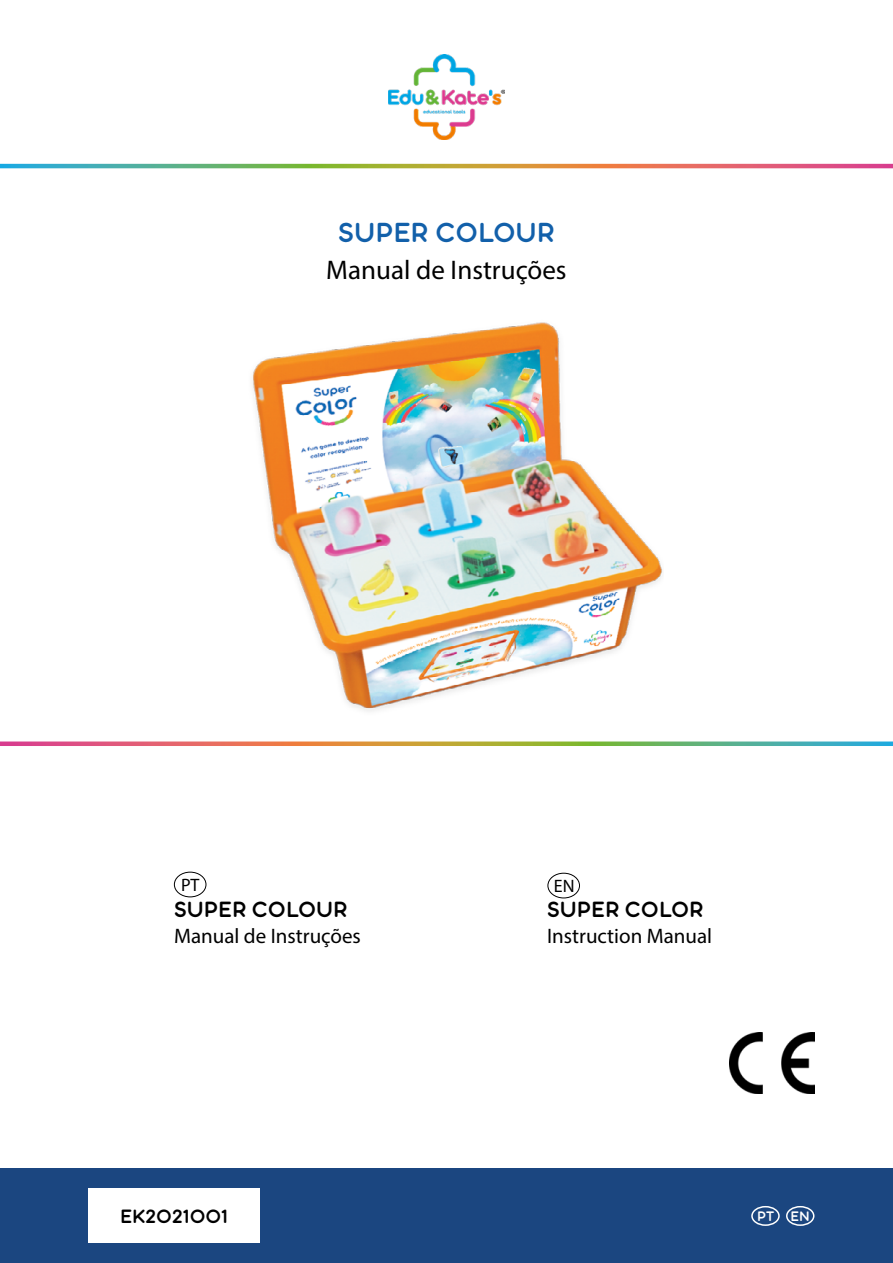
<style>
.page{position:relative;width:893px;height:1263px;background:#fff}
.page>*{position:absolute;margin:0;border:0;box-sizing:border-box;transform-origin:0 0}
.t1{font:600 30px "Aristotelica Text";color:#1260aa}
.t2{font:27px "Myriad Pro";color:#000}
.t3{font:600 24px "Aristotelica Text";color:#000}
.t4{font:21px "Myriad Pro";color:#000}
.t5{font:600 21px "Aristotelica Text";color:#000}
.t6{font:18px "Myriad Pro";color:#000}
.t7{font:600 15px "Aristotelica Text";color:#fff}
</style>
<div class="page">
<div style="left:0;top:1168px;width:893px;height:94px;background:#1b4680"></div>
<svg style="left:0;top:164px;width:893px;height:4px"></svg>
<svg style="left:0;top:741px;width:893px;height:5px"></svg>
<div style="left:88px;top:1188px;width:172px;height:55px;background:#fff"></div>
<div style="left:751px;top:1206px;width:29px;height:20px;border:2px solid #fff;border-radius:50%"></div>
<div style="left:786px;top:1206px;width:28px;height:20px;border:2px solid #fff;border-radius:50%"></div>
<img style="left:389px;top:54px;width:115px;height:85px">
<div style="left:174px;top:872px;width:32px;height:25px;border:1px solid #000;border-radius:50%"></div>
<div style="left:547px;top:873px;width:33px;height:25px;border:1px solid #000;border-radius:50%"></div>
<img style="left:729px;top:1033px;width:85px;height:61px">
<img style="left:252px;top:322px;width:411px;height:389px">
<h1 class="t1" style="left:338px;top:215px;width:218px">SUPER COLOUR</h1>
<p class="t2" style="left:326px;top:253px;width:242px">Manual de Instruções</p>
<p class="t6" style="left:181px;top:874px;width:20px">PT</p>
<p class="t3" style="left:174px;top:896px;width:175px">SUPER COLOUR</p>
<p class="t4" style="left:174px;top:923px;width:188px">Manual de Instruções</p>
<p class="t5" style="left:120px;top:1204px;width:110px">EK2021001</p>
<p class="t6" style="left:554px;top:875px;width:22px">EN</p>
<p class="t3" style="left:547px;top:896px;width:158px">SUPER COLOR</p>
<p class="t4" style="left:547px;top:923px;width:167px">Instruction Manual</p>
<p class="t7" style="left:757px;top:1208px;width:54px">PT EN</p>
</div>
